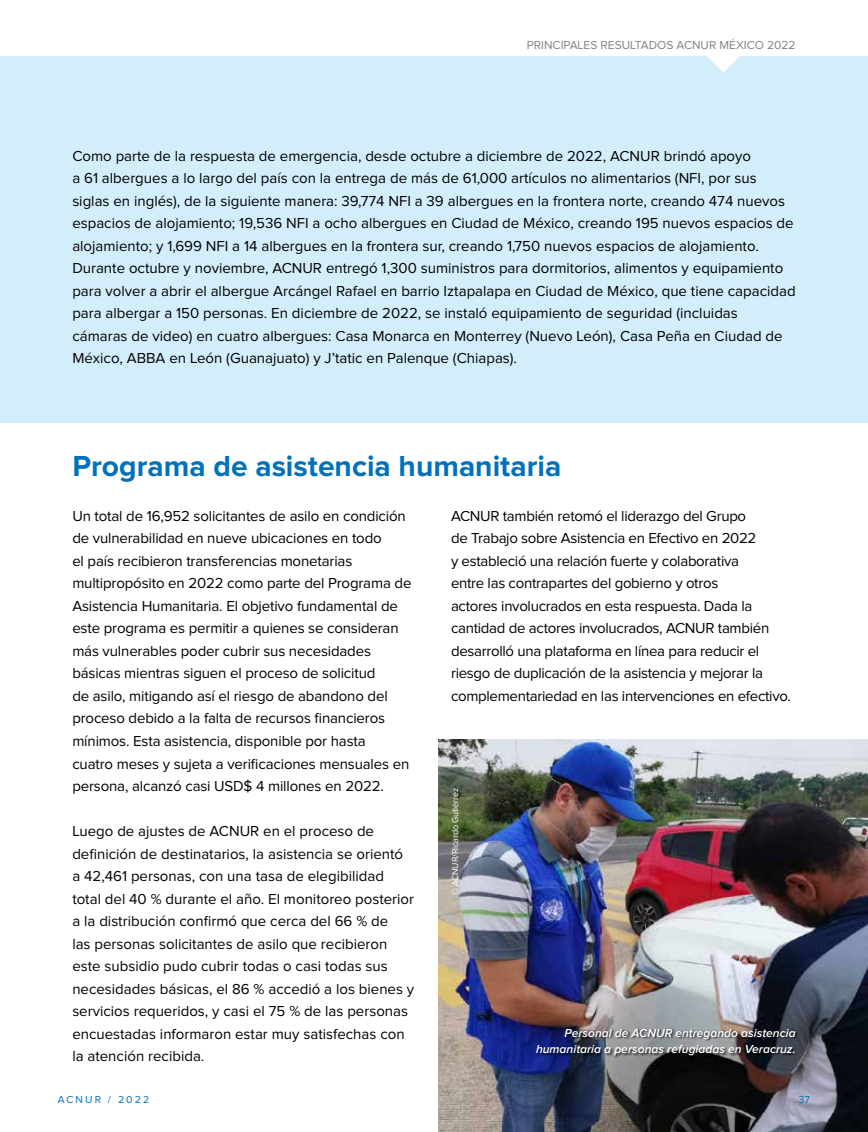
<style>
.page{position:relative;width:868px;height:1132px;background:#fff}
.page>*{position:absolute;margin:0;border:0;box-sizing:border-box;transform-origin:0 0}
.t1{font:700 30px "Proxima Nova";color:#0071bb}
.t2{font:15px/22.5px "Proxima Nova";color:#000}
.t3{font:15px/22.5px "Proxima Nova";letter-spacing:-.02em;color:#000}
.t4{font:italic 600 12px/16.5px "Proxima Nova";color:#fff;text-align:right}
.t5{font:12px "Proxima Nova";color:#808284}
.t6{font:10.5px "Proxima Nova";letter-spacing:.2em;color:#0071bb}
.t7{font:9px "Proxima Nova";letter-spacing:-.015em;color:#fff}
</style>
<div class="page">
<div style="left:0;top:57px;width:867px;height:366px;background:#d3eefb"></div>
<svg style="left:706px;top:56px;width:34px;height:16px"></svg>
<img style="left:438px;top:739px;width:429px;height:392px">
<div style="left:535px;top:1027px;width:263px;height:31px;background:#000;opacity:.75"></div>
<p class="t5" style="left:527px;top:39px;width:270px">PRINCIPALES RESULTADOS ACNUR MÉXICO 2022</p>
<p class="t2" style="left:72px;top:145px;width:724px">Como parte de la respuesta de emergencia, desde octubre a diciembre de 2022, ACNUR brindó apoyo<br>a 61 albergues a lo largo del país con la entrega de más de 61,000 artículos no alimentarios (NFI, por sus siglas en inglés), de la siguiente manera: 39,774 NFI a 39 albergues en la frontera norte, creando 474 nuevos espacios de alojamiento; 19,536 NFI a ocho albergues en Ciudad de México, creando 195 nuevos espacios de alojamiento; y 1,699 NFI a 14 albergues en la frontera sur, creando 1,750 nuevos espacios de alojamiento.<br>Durante octubre y noviembre, ACNUR entregó 1,300 suministros para dormitorios, alimentos y equipamiento para volver a abrir el albergue Arcángel Rafael en barrio Iztapalapa en Ciudad de México, que tiene capacidad para albergar a 150 personas. En diciembre de 2022, se instaló equipamiento de seguridad (incluidas cámaras de video) en cuatro albergues: Casa Monarca en Monterrey (Nuevo León), Casa Peña en Ciudad de México, ABBA en León (Guanajuato) y J’tatic en Palenque (Chiapas).</p>
<h1 class="t1" style="left:72px;top:452px;width:490px">Programa de asistencia humanitaria</h1>
<p class="t3" style="left:451px;top:505px;width:341px">ACNUR también retomó el liderazgo del Grupo<br>de Trabajo sobre Asistencia en Efectivo en 2022<br>y estableció una relación fuerte y colaborativa<br>entre las contrapartes del gobierno y otros<br>actores involucrados en esta respuesta. Dada la cantidad de actores involucrados, ACNUR también desarrolló una plataforma en línea para reducir el riesgo de duplicación de la asistencia y mejorar la complementariedad en las intervenciones en efectivo.</p>
<p class="t2" style="left:72px;top:505px;width:340px">Un total de 16,952 solicitantes de asilo en condición de vulnerabilidad en nueve ubicaciones en todo<br>el país recibieron transferencias monetarias multipropósito en 2022 como parte del Programa de Asistencia Humanitaria. El objetivo fundamental de este programa es permitir a quienes se consideran más vulnerables poder cubrir sus necesidades básicas mientras siguen el proceso de solicitud<br>de asilo, mitigando así el riesgo de abandono del proceso debido a la falta de recursos financieros mínimos. Esta asistencia, disponible por hasta<br>cuatro meses y sujeta a verificaciones mensuales en persona, alcanzó casi USD$ 4 millones en 2022.</p>
<p class="t2" style="left:72px;top:820px;width:343px">Luego de ajustes de ACNUR en el proceso de definición de destinatarios, la asistencia se orientó a 42,461 personas, con una tasa de elegibilidad total del 40 % durante el año. El monitoreo posterior a la distribución confirmó que cerca del 66 % de<br>las personas solicitantes de asilo que recibieron este subsidio pudo cubrir todas o casi todas sus necesidades básicas, el 86 % accedió a los bienes y servicios requeridos, y casi el 75 % de las personas encuestadas informaron estar muy satisfechas con la atención recibida.</p>
<p class="t7" style="left:451px;top:894px;width:109px;rotate:-90deg">© ACNUR/Ricardo Gutiérrez</p>
<p class="t4" style="left:536px;top:1024px;width:261px">Personal de ACNUR entregando asistencia humanitaria a personas refugiadas en Veracruz.</p>
<p class="t6" style="left:58px;top:1094px;width:93px">ACNUR / 2022</p>
<p class="t6" style="left:798px;top:1094px;width:13px">37</p>
</div>
